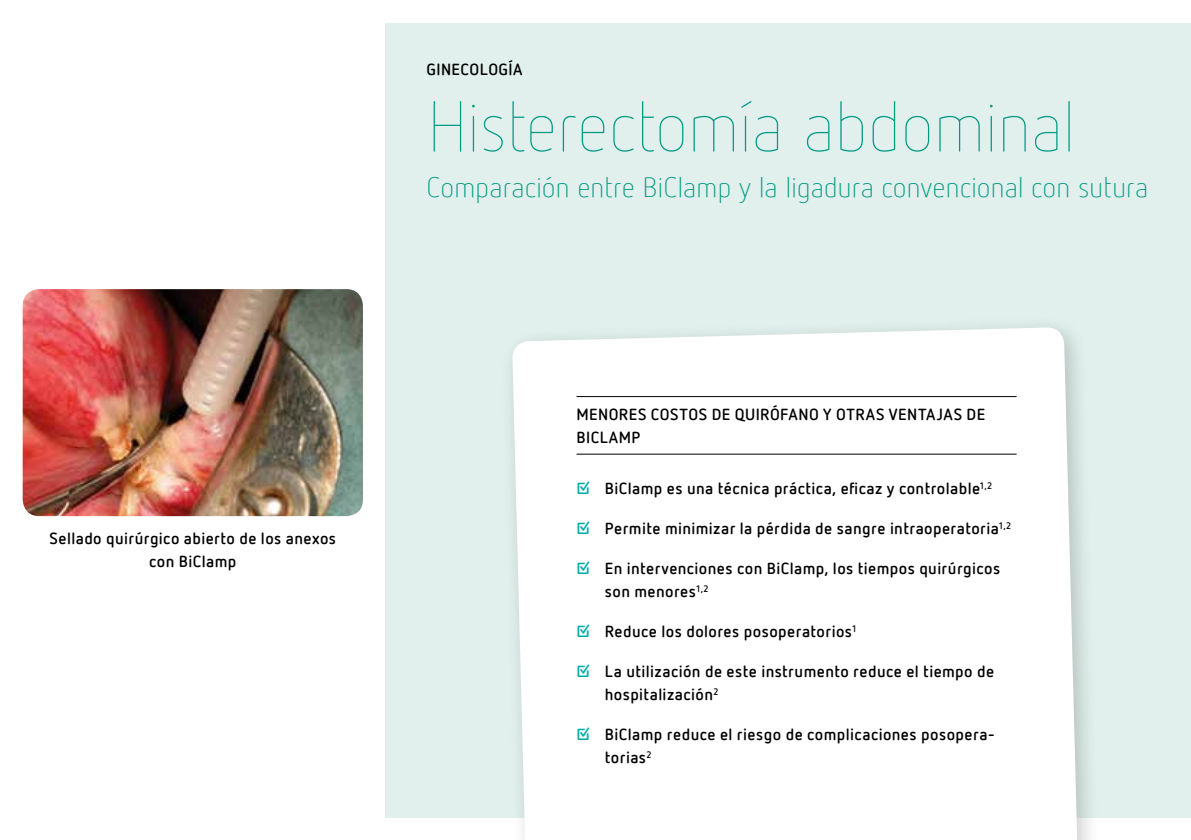
<style>
.page{position:relative;width:1191px;height:840px;background:#fff}
.page>*{position:absolute;margin:0;border:0;box-sizing:border-box;transform-origin:0 0}
.t1{font:100 70px "Netto Offc Pro";letter-spacing:-.02em;color:#009982}
.t2{font:300 28px "Netto Offc Pro";letter-spacing:-.01em;color:#009982}
.t3{font:700 16px/23px "Netto Offc Pro";letter-spacing:.025em;color:#000}
.s1{color:#00aca9}
</style>
<div class="page">
<div style="left:386px;top:23px;width:805px;height:793px;background:#e1f0ec"></div>
<div style="left:499px;top:314px;width:604px;height:525px;background:#000;opacity:.2"></div>
<div style="left:512px;top:327px;width:568px;height:512px;background:#fff"></div>
<hr style="left:576px;top:396px;width:440px;height:1px;background:#000">
<hr style="left:576px;top:453px;width:440px;height:1px;background:#000">
<img style="left:23px;top:289px;width:340px;height:227px">
<p class="t3" style="left:50px;top:526px;width:288px;text-align:center">Sellado quirúrgico abierto de los anexos con BiClamp</p>
<p class="t3" style="left:426px;top:57px;width:97px">GINECOLOGÍA</p>
<h1 class="t1" style="left:426px;top:84px;width:651px">Histerectomía abdominal</h1>
<h2 class="t2" style="left:426px;top:169px;width:723px">Comparación entre BiClamp y la ligadura convencional con sutura</h2>
<p class="t3" style="left:576px;top:401px;width:410px">MENORES COSTOS DE QUIRÓFANO Y OTRAS VENTAJAS DE<br>BICLAMP</p>
<p class="t3" style="left:576px;top:476px;width:417px"><span class="s1">☑</span> BiClamp es una técnica práctica, eficaz y controlable<sup>1,2</sup></p>
<p class="t3" style="left:576px;top:516px;width:436px"><span class="s1">☑</span> Permite minimizar la pérdida de sangre intraoperatoria<sup>1,2</sup></p>
<p class="t3" style="left:605px;top:556px;width:397px;text-indent:-28px"><span class="s1">☑</span> En intervenciones con BiClamp, los tiempos quirúrgicos son menores<sup>1,2</sup></p>
<p class="t3" style="left:576px;top:619px;width:282px"><span class="s1">☑</span> Reduce los dolores posoperatorios<sup>1</sup></p>
<p class="t3" style="left:605px;top:659px;width:391px;text-indent:-28px"><span class="s1">☑</span> La utilización de este instrumento reduce el tiempo de hospitalización<sup>2</sup></p>
<p class="t3" style="left:605px;top:722px;width:392px;text-indent:-28px"><span class="s1">☑</span> BiClamp reduce el riesgo de complicaciones posopera&shy;torias<sup>2</sup></p>
</div>
